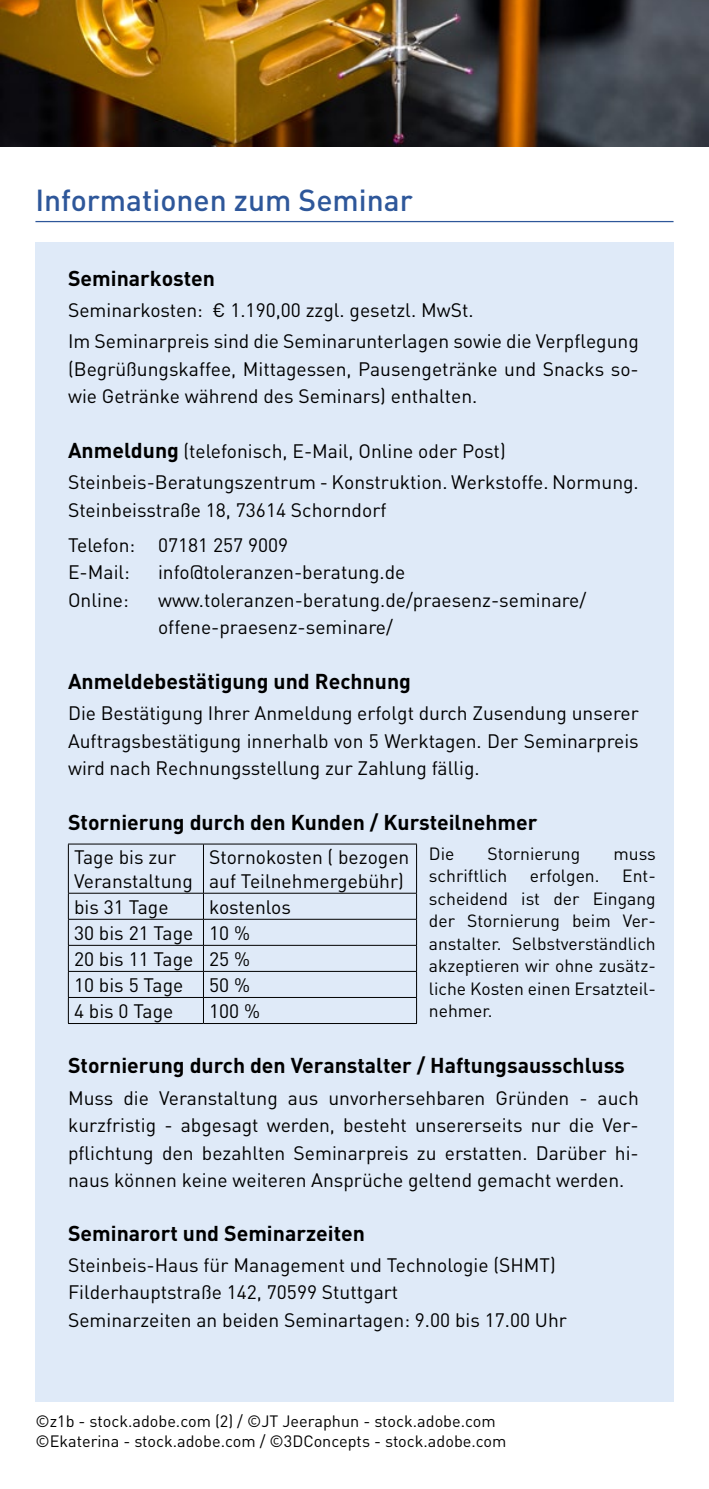
<style>
.page{position:relative;width:709px;height:1489px;background:#fff}
.page>*{position:absolute;margin:0;border:0;box-sizing:border-box;transform-origin:0 0}
.t1{font:500 30px "DIN Pro";color:#2e579a}
.t2{font:700 21.25px "DIN Pro";color:#000}
.t3{font:19.25px/27.5px "DIN Pro";color:#000}
.t4{font:17.5px/22.5px "DIN Pro";color:#000;text-align:justify}
.t5{font:16.25px/20px "DIN Pro";color:#000}
.s1{font-weight:700;font-size:21.25px}
</style>
<div class="page">
<div style="left:35px;top:242px;width:638px;height:1159px;background:#dfeaf8"></div>
<hr style="left:68px;top:843px;width:135px;height:1px;background:#000">
<hr style="left:68px;top:844px;width:1px;height:48px;background:#000">
<hr style="left:203px;top:843px;width:214px;height:1px;background:#000">
<hr style="left:203px;top:844px;width:1px;height:48px;background:#000">
<hr style="left:416px;top:844px;width:1px;height:48px;background:#000">
<hr style="left:68px;top:892px;width:135px;height:1px;background:#000">
<hr style="left:203px;top:892px;width:214px;height:1px;background:#000">
<hr style="left:68px;top:918px;width:135px;height:1px;background:#000">
<hr style="left:203px;top:918px;width:214px;height:1px;background:#000">
<hr style="left:68px;top:944px;width:135px;height:1px;background:#000">
<hr style="left:203px;top:944px;width:214px;height:1px;background:#000">
<hr style="left:68px;top:970px;width:135px;height:1px;background:#000">
<hr style="left:203px;top:970px;width:214px;height:1px;background:#000">
<hr style="left:68px;top:996px;width:135px;height:1px;background:#000">
<svg style="left:68px;top:893px;width:1px;height:130px"></svg>
<hr style="left:203px;top:996px;width:214px;height:1px;background:#000">
<svg style="left:203px;top:893px;width:1px;height:130px"></svg>
<svg style="left:416px;top:893px;width:1px;height:130px"></svg>
<hr style="left:68px;top:1023px;width:135px;height:1px;background:#000">
<hr style="left:203px;top:1023px;width:214px;height:1px;background:#000">
<hr style="left:35px;top:221px;width:638px;height:1px;background:#2e579a">
<img style="left:0;top:0;width:708px;height:146px">
<hr style="left:708px;top:0;width:1px;height:146px;background:#2e579a">
<h1 class="t1" style="left:35px;top:179px;width:379px">Informationen zum Seminar</h1>
<p class="t2" style="left:68px;top:264px;width:148px">Seminarkosten</p>
<p class="t3" style="left:68px;top:294px;width:572px;line-height:31px">Seminarkosten: € 1.190,00 zzgl. gesetzl. MwSt.<br>Im Seminarpreis sind die Seminarunterlagen sowie die Verpflegung</p>
<p class="t3" style="left:68px;top:354px;width:572px">(Begrüßungskaffee, Mittagessen, Pausengetränke und Snacks so&shy;wie Getränke während des Seminars) enthalten.</p>
<p class="t3" style="left:68px;top:435px;width:572px;line-height:31px"><span class="s1">Anmeldung</span> (telefonisch, E-Mail, Online oder Post)<br>Steinbeis-Beratungszentrum - Konstruktion. Werkstoffe. Normung.</p>
<p class="t3" style="left:68px;top:492px;width:320px;line-height:34.5px">Steinbeisstraße 18, 73614 Schorndorf<br>Telefon: 07181 257 9009</p>
<p class="t3" style="left:68px;top:557px;width:63px">E-Mail:</p>
<p class="t3" style="left:158px;top:557px;width:249px">info@toleranzen-beratung.de</p>
<p class="t3" style="left:68px;top:585px;width:62px">Online:</p>
<p class="t3" style="left:158px;top:585px;width:430px">www.toleranzen-beratung.de/praesenz-seminare/ offene-praesenz-seminare/</p>
<p class="t2" style="left:68px;top:667px;width:344px">Anmeldebestätigung und Rechnung</p>
<p class="t3" style="left:68px;top:698px;width:572px;text-align:justify">Die Bestätigung Ihrer Anmeldung erfolgt durch Zusendung unserer Auftragsbestätigung innerhalb von 5 Werktagen. Der Seminarpreis wird nach Rechnungsstellung zur Zahlung fällig.</p>
<p class="t2" style="left:68px;top:808px;width:471px">Stornierung durch den Kunden / Kursteilnehmer</p>
<p class="t3" style="left:74px;top:845px;width:120px;line-height:23px">Tage bis zur<br>Veranstaltung</p>
<p class="t3" style="left:209px;top:845px;width:202px;line-height:23px">Stornokosten ( bezogen auf Teilnehmergebühr)</p>
<p class="t3" style="left:74px;top:892px;width:96px">bis 31 Tage</p>
<p class="t4" style="left:429px;top:841px;width:27px">Die</p>
<p class="t4" style="left:487px;top:841px;width:94px">Stornierung</p>
<p class="t4" style="left:613px;top:841px;width:44px">muss</p>
<p class="t4" style="left:429px;top:863px;width:80px">schriftlich</p>
<p class="t4" style="left:530px;top:863px;width:71px">erfolgen.</p>
<p class="t4" style="left:429px;top:863px;width:228px;text-indent:193px">Ent&shy;scheidend ist der Eingang der Stornierung beim Ver&shy;anstalter. Selbstverständlich akzeptieren wir ohne zusätz&shy;liche Kosten einen Ersatzteil&shy;nehmer.</p>
<p class="t3" style="left:74px;top:892px;width:218px;line-height:26px;text-indent:135px">kostenlos<br>30 bis 21 Tage 10 %<br>20 bis 11 Tage 25 %<br>10 bis 5 Tage</p>
<p class="t3" style="left:209px;top:970px;width:42px">50 %</p>
<p class="t3" style="left:74px;top:996px;width:101px">4 bis 0 Tage</p>
<p class="t3" style="left:209px;top:996px;width:52px">100 %</p>
<p class="t2" style="left:68px;top:1051px;width:558px">Stornierung durch den Veranstalter / Haftungsausschluss</p>
<p class="t3" style="left:68px;top:1082px;width:572px;text-align:justify">Muss die Veranstaltung aus unvorhersehbaren Gründen - auch kurzfristig - abgesagt werden, besteht unsererseits nur die Ver&shy;pflichtung den bezahlten Seminarpreis zu erstatten. Darüber hi&shy;naus können keine weiteren Ansprüche geltend gemacht werden.</p>
<p class="t2" style="left:68px;top:1218px;width:298px">Seminarort und Seminarzeiten</p>
<p class="t3" style="left:68px;top:1250px;width:500px">Steinbeis-Haus für Management und Technologie (SHMT)<br>Filderhauptstraße 142, 70599 Stuttgart<br>Seminarzeiten an beiden Seminartagen: 9.00 bis 17.00 Uhr</p>
<p class="t5" style="left:35px;top:1410px;width:472px">©z1b - stock.adobe.com (2) / ©JT Jeeraphun - stock.adobe.com ©Ekaterina - stock.adobe.com / ©3DConcepts - stock.adobe.com</p>
</div>
